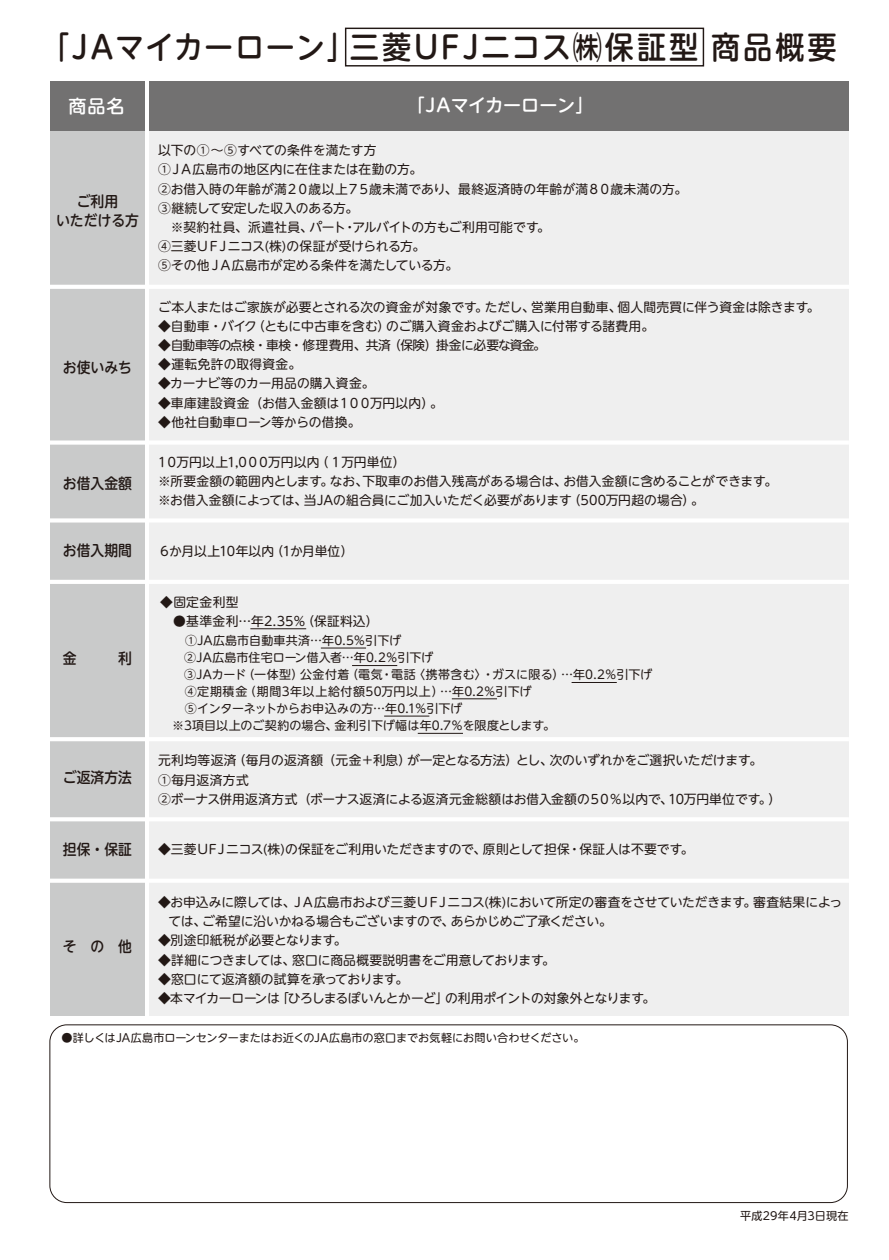
<style>
.page{position:relative;width:889px;height:1260px;background:#fff}
.page>*{position:absolute;margin:0;border:0;box-sizing:border-box;transform-origin:0 0}
.t1{font:500 31.2px "UD Shin M Go Pr 6 N";letter-spacing:.1em;color:#221815;scale:.94 1}
.t2{font:500 18px "UD Shin M Go Pr 6 N";letter-spacing:.005em;color:#fff}
.t3{font:500 14.85px/19.4px "UD Shin M Go Pr 6 N";color:#221815;text-align:center;scale:.93 1}
.t4{font:12.75px/19.2px "UD Shin M Go Pr 6 N";letter-spacing:-.01em;color:#221815}
.t5{font:12.75px "UD Shin M Go Pr 6 N";letter-spacing:.015em;color:#221815}
.t6{font:12.75px "UD Shin M Go Pr 6 N";letter-spacing:-.04em;color:#221815}
.t7{font:12.75px/19.2px "UD Shin M Go Pr 6 N";letter-spacing:.02em;color:#221815}
.t8{font:12px/17px "UD Shin M Go Pr 6 N";letter-spacing:.01em;color:#221815}
.t9{font:11.1px "UD Shin M Go Pr 6 N";color:#221815}
</style>
<div class="page">
<div style="left:50px;top:130px;width:94px;height:885px;background:#c9caca"></div>
<div style="left:50px;top:81px;width:94px;height:49px;background:#727171"></div>
<div style="left:149px;top:130px;width:699px;height:885px;background:#efefef"></div>
<div style="left:149px;top:81px;width:699px;height:49px;background:#727171"></div>
<hr style="left:50px;top:285px;width:798px;height:4px;background:#fff">
<hr style="left:50px;top:817px;width:798px;height:4px;background:#fff">
<hr style="left:50px;top:518px;width:798px;height:4px;background:#fff">
<hr style="left:50px;top:440px;width:798px;height:4px;background:#fff">
<div style="left:50px;top:579px;width:798px;height:5px;background:#fff"></div>
<hr style="left:50px;top:737px;width:798px;height:4px;background:#fff">
<hr style="left:50px;top:878px;width:798px;height:4px;background:#fff">
<div style="left:49px;top:1024px;width:798px;height:178px;border:1px solid #221815;border-radius:17px"></div>
<div style="left:345px;top:28px;width:359px;height:38px;border:1px solid #221815"></div>
<hr style="left:250px;top:628px;width:56px;height:1px;background:#221815">
<hr style="left:321px;top:647px;width:45px;height:1px;background:#221815">
<hr style="left:352px;top:665px;width:45px;height:1px;background:#221815">
<hr style="left:384px;top:715px;width:45px;height:1px;background:#221815">
<hr style="left:417px;top:732px;width:46px;height:1px;background:#221815">
<hr style="left:571px;top:682px;width:45px;height:1px;background:#221815">
<hr style="left:451px;top:698px;width:46px;height:1px;background:#221815">
<h1 class="t1" style="left:40px;top:21px;width:849px">「JAマイカーローン」三菱UFJニコス㈱保証型商品概要</h1>
<h2 class="t2" style="left:69px;top:91px;width:57px">商品名</h2>
<h2 class="t2" style="left:406px;top:90px;width:189px">「JAマイカーローン」</h2>
<p class="t3" style="left:56px;top:191px;width:91px">ご利用<br>いただける方</p>
<p class="t3" style="left:63px;top:357px;width:76px">お使いみち</p>
<p class="t3" style="left:63px;top:472px;width:76px">お借入金額</p>
<p class="t3" style="left:63px;top:540px;width:76px">お借入期間</p>
<p class="t3" style="left:63px;top:767px;width:76px">ご返済方法</p>
<p class="t4" style="left:158px;top:140px;width:530px">以下の①～⑤すべての条件を満たす方<br>①ＪＡ広島市の地区内に在住または在勤の方。<br>②お借入時の年齢が満２０歳以上７５歳未満であり、最終返済時の年齢が満８０歳未満の方。<br>③継続して安定した収入のある方。<br>　※契約社員、派遣社員、パート・アルバイトの方もご利用可能です。<br>④三菱ＵＦＪニコス(株)の保証が受けられる方。<br>⑤その他ＪＡ広島市が定める条件を満たしている方。</p>
<p class="t4" style="left:158px;top:296px;width:662px">ご本人またはご家族が必要とされる次の資金が対象です。ただし、営業用自動車、個人間売買に伴う資金は除きます。</p>
<p class="t4" style="left:158px;top:316px;width:497px">◆自動車・バイク（ともに中古車を含む）のご購入資金およびご購入に付帯する諸費用。</p>
<p class="t6" style="left:158px;top:334px;width:389px">◆自動車等の点検・車検・修理費用、共済（保険）掛金に必要な資金。</p>
<p class="t5" style="left:158px;top:354px;width:144px">◆運転免許の取得資金。</p>
<p class="t4" style="left:158px;top:373px;width:218px">◆カーナビ等のカー用品の購入資金。</p>
<p class="t5" style="left:158px;top:392px;width:286px">◆車庫建設資金（お借入金額は１００万円以内）。</p>
<p class="t4" style="left:158px;top:411px;width:204px">◆他社自動車ローン等からの借換。</p>
<p class="t4" style="left:156px;top:451px;width:622px">１０万円以上1,0００万円以内（１万円単位）<br>※所要金額の範囲内とします。なお、下取車のお借入残高がある場合は、お借入金額に含めることができます。※お借入金額によっては、当JAの組合員にご加入いただく必要があります（500万円超の場合）。</p>
<p class="t4" style="left:158px;top:540px;width:197px">６か月以上10年以内（1か月単位）</p>
<p class="t7" style="left:160px;top:591px;width:219px">◆固定金利型<br>　●基準金利…年2.35％（保証料込）</p>
<p class="t8" style="left:160px;top:631px;width:493px;text-indent:13px">　①JA広島市自動車共済…年0.5％引下げ<br>　　②JA広島市住宅ローン借入者…年0.2％引下げ<br>　　③JAカード（一体型）公金付着（電気・電話〈携帯含む〉・ガスに限る）…年0.2％引下げ　　④定期積金（期間3年以上給付額50万円以上）…年0.2％引下げ<br>　　⑤インターネットからお申込みの方…年0.1％引下げ<br>　※3項目以上のご契約の場合、金利引下げ幅は年0.7％を限度とします。</p>
<p class="t4" style="left:158px;top:750px;width:624px">元利均等返済（毎月の返済額（元金＋利息）が一定となる方法）とし、次のいずれかをご選択いただけます。<br>①毎月返済方式<br>②ボーナス併用返済方式（ボーナス返済による返済元金総額はお借入金額の５０％以内で、10万円単位です。）</p>
<p class="t3" style="left:63px;top:838px;width:76px">担保・保証</p>
<p class="t4" style="left:158px;top:839px;width:537px">◆三菱ＵＦＪニコス(株)の保証をご利用いただきますので、原則として担保・保証人は不要です。</p>
<p class="t3" style="left:63px;top:935px;width:76px">そ　の　他</p>
<p class="t4" style="left:168px;top:891px;width:675px;text-indent:-10px">◆お申込みに際しては、ＪＡ広島市および三菱ＵＦＪニコス(株)において所定の審査をさせていただきます。審査結果によっては、ご希望に沿いかねる場合もございますので、あらかじめご了承ください。</p>
<p class="t4" style="left:158px;top:930px;width:190px">◆別途印紙税が必要となります。</p>
<p class="t4" style="left:158px;top:949px;width:398px">◆詳細につきましては、窓口に商品概要説明書をご用意しております。</p>
<p class="t4" style="left:158px;top:968px;width:251px">◆窓口にて返済額の試算を承っております。</p>
<p class="t4" style="left:158px;top:987px;width:498px">◆本マイカーローンは「ひろしまるぽいんとかーど」の利用ポイントの対象外となります。</p>
<p class="t9" style="left:62px;top:1027px;width:524px">●詳しくはJA広島市ローンセンターまたはお近くのJA広島市の窓口までお気軽にお問い合わせください。</p>
<p class="t9" style="left:740px;top:1205px;width:110px">平成29年4月3日現在</p>
</div>
